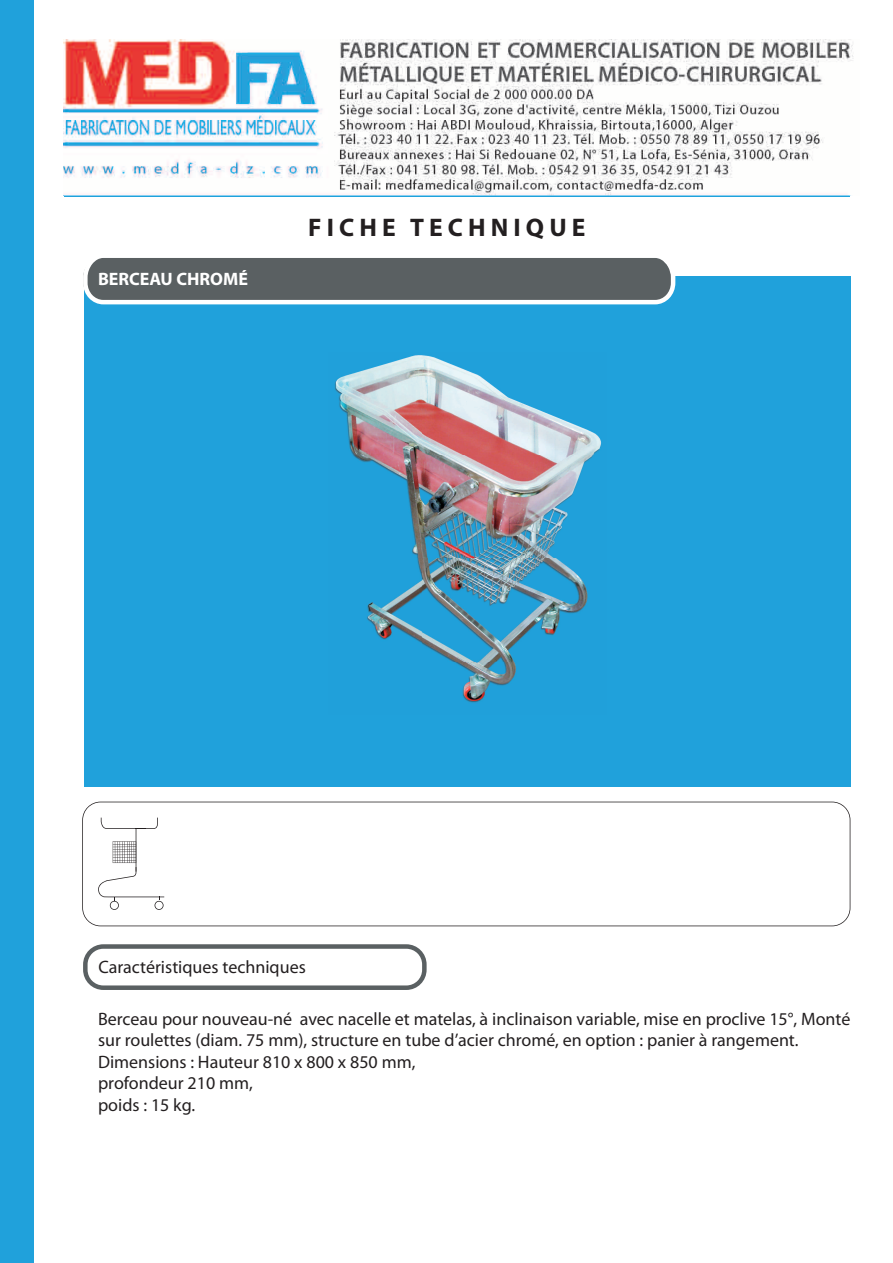
<style>
.page{position:relative;width:893px;height:1263px;background:#fff}
.page>*{position:absolute;margin:0;border:0;box-sizing:border-box;transform-origin:0 0}
.t1{font:700 25.5px "Myriad Pro";letter-spacing:.2em;color:#231f20}
.t2{font:18px/21.6px "Myriad Pro";color:#231f20}
.t3{font:700 18px "Myriad Pro";color:#fff}
</style>
<div class="page">
<div style="left:0;top:0;width:33px;height:1263px;background:#20a1db"></div>
<hr style="left:64px;top:196px;width:786px;height:1px;background:#20a1db">
<div style="left:84px;top:276px;width:766px;height:511px;background:#20a1db"></div>
<svg style="left:83px;top:258px;width:592px;height:46px;background:#6b7173"></svg>
<svg style="left:83px;top:944px;width:344px;height:46px"></svg>
<svg style="left:82px;top:802px;width:768px;height:124px"></svg>
<img style="left:64px;top:39px;width:789px;height:157px">
<img style="left:335px;top:355px;width:266px;height:348px">
<svg style="left:98px;top:818px;width:66px;height:92px"></svg>
<p class="t3" style="left:98px;top:267px;width:151px">BERCEAU CHROMÉ</p>
<h1 class="t1" style="left:308px;top:210px;width:279px">FICHE TECHNIQUE</h1>
<p class="t2" style="left:98px;top:956px;width:209px">Caractéristiques techniques</p>
<p class="t2" style="left:98px;top:1007px;width:754px">Berceau pour nouveau-né avec nacelle et matelas, à inclinaison variable, mise en proclive 15°, Monté sur roulettes (diam. 75 mm), structure en tube d’acier chromé, en option : panier à rangement.<br>Dimensions : Hauteur 810 x 800 x 850 mm,<br>profondeur 210 mm,<br>poids : 15 kg.</p>
</div>
